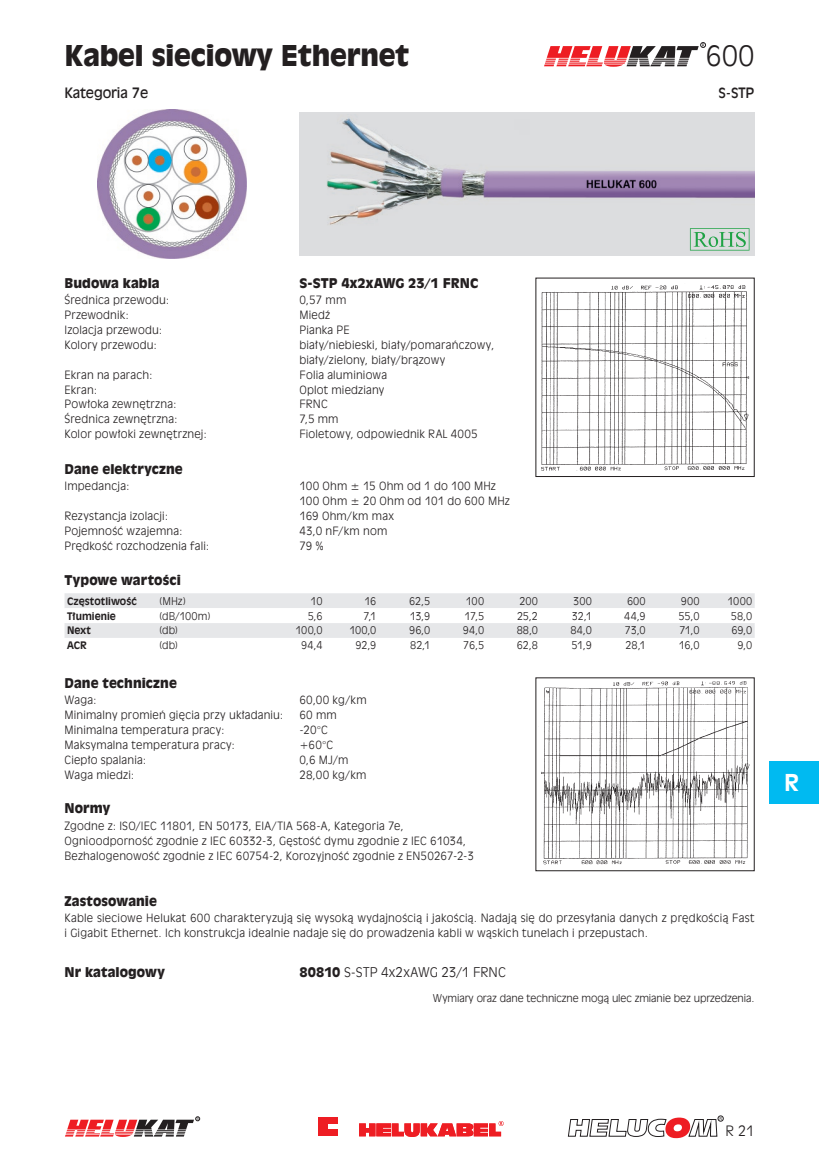
<style>
.page{position:relative;width:819px;height:1166px;background:#fff}
.page>*{position:absolute;margin:0;border:0;box-sizing:border-box;transform-origin:0 0}
.t1{font:28px "Incised 901 Blk EU Normal";letter-spacing:-.01em;color:#231f20}
.t2{font:28px "Incised 901 Lt EU Normal";color:#231f20}
.t3{font:22.75px "Incised 901 EU Bold";color:#fff}
.t4{font:14px "Incised 901 EU Normal";letter-spacing:-.01em;color:#231f20}
.t5{font:14px "Incised 901 Lt EU Normal";color:#231f20}
.t6{font:13.12px "Incised 901 Blk EU Normal";letter-spacing:.005em;color:#231f20}
.t7{font:13.12px "Incised 901 Lt EU Normal";letter-spacing:.005em;color:#231f20}
.t8{font:11.2px/14.9px "Incised 901 Lt EU Normal";letter-spacing:.015em;color:#231f20}
.t9{font:10.5px "Incised 901 Lt EU Normal";letter-spacing:-.01em;color:#231f20}
.t10{font:10.15px "Incised 901 EU Bold";color:#231f20}
.s1{font-family:"Incised 901 Blk EU Normal"}
</style>
<div class="page">
<svg style="left:567px;top:1115px;width:156px;height:24px"></svg>
<svg style="left:65px;top:1116px;width:135px;height:21px"></svg>
<img style="left:299px;top:114px;width:455px;height:141px">
<svg style="left:690px;top:228px;width:59px;height:23px"></svg>
<img style="left:97px;top:109px;width:149px;height:149px">
<svg style="left:544px;top:42px;width:161px;height:25px"></svg>
<svg style="left:64px;top:593px;width:690px;height:45px"></svg>
<img style="left:541px;top:285px;width:209px;height:186px">
<img style="left:541px;top:681px;width:209px;height:184px">
<div style="left:318px;top:1117px;width:20px;height:6px;background:#ee1d23"></div>
<div style="left:318px;top:1129px;width:20px;height:7px;background:#ee1d23"></div>
<svg style="left:318px;top:1124px;width:10px;height:5px"></svg>
<svg style="left:359px;top:1121px;width:144px;height:16px"></svg>
<div style="left:769px;top:761px;width:50px;height:43px;background:#00baf1"></div>
<h1 class="t1" style="left:65px;top:38px;width:346px">Kabel sieciowy Ethernet</h1>
<h1 class="t2" style="left:705px;top:39px;width:50px">600</h1>
<p class="t4" style="left:65px;top:84px;width:85px">Kategoria 7e</p>
<p class="t4" style="left:718px;top:84px;width:37px">S-STP</p>
<p class="t6" style="left:64px;top:275px;width:97px">Budowa kabla</p>
<p class="t8" style="left:64px;top:293px;width:106px">Średnica przewodu:<br>Przewodnik:<br>Izolacja przewodu:<br>Kolory przewodu:</p>
<p class="t8" style="left:64px;top:367px;width:144px">Ekran na parach:<br>Ekran:<br>Powłoka zewnętrzna:<br>Średnica zewnętrzna:<br>Kolor powłoki zewnętrznej:</p>
<p class="t6" style="left:64px;top:461px;width:120px">Dane elektryczne</p>
<p class="t8" style="left:64px;top:479px;width:67px">Impedancja:</p>
<p class="t8" style="left:64px;top:508px;width:146px">Rezystancja izolacji:<br>Pojemność wzajemna:<br>Prędkość rozchodzenia fali:</p>
<p class="t6" style="left:299px;top:275px;width:180px">S-STP 4x2xAWG 23/1 FRNC</p>
<p class="t8" style="left:299px;top:293px;width:196px">0,57 mm<br>Miedź<br>Pianka PE<br>biały/niebieski, biały/pomarańczowy, biały/zielony, biały/brązowy<br>Folia aluminiowa<br>Oplot miedziany<br>FRNC<br>7,5 mm<br>Fioletowy, odpowiednik RAL 4005</p>
<p class="t8" style="left:299px;top:479px;width:212px">100 Ohm ± 15 Ohm od 1 do 100 MHz<br>100 Ohm ± 20 Ohm od 101 do 600 MHz<br>169 Ohm/km max<br>43,0 nF/km nom<br>79 %</p>
<p class="t6" style="left:64px;top:571px;width:118px">Typowe wartości</p>
<p class="t10" style="left:67px;top:594px;width:71px">Częstotliwość</p>
<p class="t9" style="left:159px;top:594px;width:29px">(MHz)</p>
<p class="t9" style="left:310px;top:594px;width:13px">10</p>
<p class="t9" style="left:364px;top:594px;width:13px">16</p>
<p class="t9" style="left:409px;top:594px;width:23px">62,5</p>
<p class="t9" style="left:466px;top:594px;width:20px">100</p>
<p class="t9" style="left:519px;top:594px;width:20px">200</p>
<p class="t9" style="left:573px;top:594px;width:20px">300</p>
<p class="t9" style="left:627px;top:594px;width:20px">600</p>
<p class="t9" style="left:680px;top:594px;width:20px">900</p>
<p class="t9" style="left:727px;top:594px;width:26px">1000</p>
<p class="t10" style="left:67px;top:609px;width:50px">Tłumienie</p>
<p class="t9" style="left:159px;top:609px;width:54px">(dB/100m)</p>
<p class="t9" style="left:308px;top:609px;width:16px">5,6</p>
<p class="t9" style="left:363px;top:609px;width:14px">7,1</p>
<p class="t9" style="left:410px;top:609px;width:22px">13,9</p>
<p class="t9" style="left:464px;top:609px;width:21px">17,5</p>
<p class="t9" style="left:517px;top:609px;width:23px">25,2</p>
<p class="t9" style="left:572px;top:609px;width:21px">32,1</p>
<p class="t9" style="left:624px;top:609px;width:23px">44,9</p>
<p class="t9" style="left:678px;top:609px;width:22px">55,0</p>
<p class="t9" style="left:731px;top:609px;width:23px">58,0</p>
<p class="t10" style="left:67px;top:624px;width:25px">Next</p>
<p class="t9" style="left:159px;top:624px;width:21px">(db)</p>
<p class="t9" style="left:295px;top:624px;width:29px">100,0</p>
<p class="t9" style="left:349px;top:624px;width:29px">100,0</p>
<p class="t9" style="left:409px;top:624px;width:23px">96,0</p>
<p class="t9" style="left:463px;top:624px;width:23px">94,0</p>
<p class="t9" style="left:516px;top:624px;width:23px">88,0</p>
<p class="t9" style="left:570px;top:624px;width:23px">84,0</p>
<p class="t9" style="left:624px;top:624px;width:22px">73,0</p>
<p class="t9" style="left:679px;top:624px;width:22px">71,0</p>
<p class="t9" style="left:731px;top:624px;width:22px">69,0</p>
<p class="t10" style="left:67px;top:639px;width:21px">ACR</p>
<p class="t9" style="left:159px;top:639px;width:21px">(db)</p>
<p class="t9" style="left:301px;top:639px;width:23px">94,4</p>
<p class="t9" style="left:355px;top:639px;width:23px">92,9</p>
<p class="t9" style="left:410px;top:639px;width:22px">82,1</p>
<p class="t9" style="left:463px;top:639px;width:22px">76,5</p>
<p class="t9" style="left:517px;top:639px;width:23px">62,8</p>
<p class="t9" style="left:571px;top:639px;width:22px">51,9</p>
<p class="t9" style="left:625px;top:639px;width:22px">28,1</p>
<p class="t9" style="left:678px;top:639px;width:22px">16,0</p>
<p class="t9" style="left:737px;top:639px;width:16px">9,0</p>
<p class="t6" style="left:64px;top:674px;width:114px">Dane techniczne</p>
<p class="t8" style="left:64px;top:692px;width:220px">Waga:<br>Minimalny promień gięcia przy układaniu:<br>Minimalna temperatura pracy:<br>Maksymalna temperatura pracy:<br>Ciepło spalania:<br>Waga miedzi:</p>
<p class="t8" style="left:299px;top:692px;width:69px">60,00 kg/km<br>60 mm -20°C<br>+60°C<br>0,6 MJ/m<br>28,00 kg/km</p>
<p class="t6" style="left:64px;top:800px;width:47px">Normy</p>
<p class="t8" style="left:64px;top:818px;width:411px">Zgodne z: ISO/IEC 11801, EN 50173, EIA/TIA 568-A, Kategoria 7e,<br>Ognioodporność zgodnie z IEC 60332-3, Gęstość dymu zgodnie z IEC 61034,<br>Bezhalogenowość zgodnie z IEC 60754-2, Korozyjność zgodnie z EN50267-2-3</p>
<p class="t6" style="left:64px;top:892px;width:94px">Zastosowanie</p>
<p class="t8" style="left:64px;top:911px;width:691px">Kable sieciowe Helukat 600 charakteryzują się wysoką wydajnością i jakością. Nadają się do przesyłania danych z prędkością Fast i Gigabit Ethernet. Ich konstrukcja idealnie nadaje się do prowadzenia kabli w wąskich tunelach i przepustach.</p>
<p class="t6" style="left:64px;top:963px;width:102px">Nr katalogowy</p>
<p class="t7" style="left:299px;top:964px;width:208px"><span class="s1">80810</span> S-STP 4x2xAWG 23/1 FRNC</p>
<p class="t9" style="left:433px;top:992px;width:323px">Wymiary oraz dane techniczne mogą ulec zmianie bez uprzedzenia.</p>
<h2 class="t3" style="left:784px;top:768px;width:17px">R</h2>
<p class="t5" style="left:725px;top:1123px;width:30px">R 21</p>
</div>
